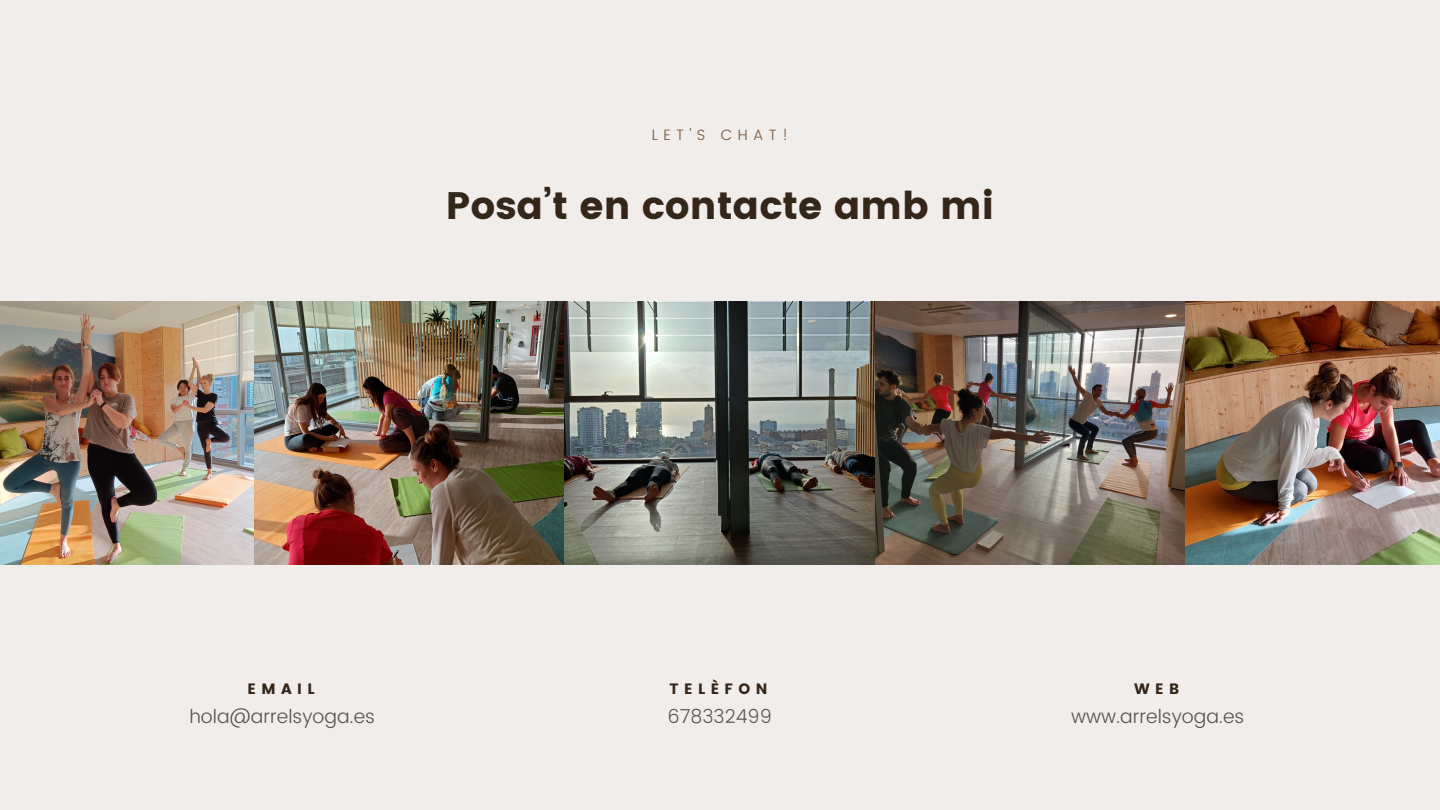
<style>
.page{position:relative;width:1440px;height:810px;background:#f1edea}
.page>*{position:absolute;margin:0;border:0;box-sizing:border-box;transform-origin:0 0}
.t1{font:38.3px "Poppins";color:#35261a}
.t2{font:300 19px "Poppins";color:#545454}
.t3{font:15px "Poppins";letter-spacing:.36em;color:#35261a}
.t4{font:300 15px "Poppins";letter-spacing:.36em;color:#785638}
</style>
<div class="page">
<img style="left:0;top:302px;width:1440px;height:262px">
<p class="t4" style="left:652px;top:126px;width:138px">LET'S CHAT!</p>
<p class="t1" style="left:446px;top:183px;width:550px">Posa’t en contacte amb mi</p>
<p class="t3" style="left:248px;top:680px;width:68px">EMAIL</p>
<p class="t2" style="left:189px;top:705px;width:187px">hola@arrelsyoga.es</p>
<p class="t3" style="left:670px;top:680px;width:99px">TELÈFON</p>
<p class="t2" style="left:668px;top:705px;width:106px">678332499</p>
<p class="t3" style="left:1134px;top:680px;width:47px">WEB</p>
<p class="t2" style="left:1071px;top:705px;width:175px">www.arrelsyoga.es</p>
</div>
